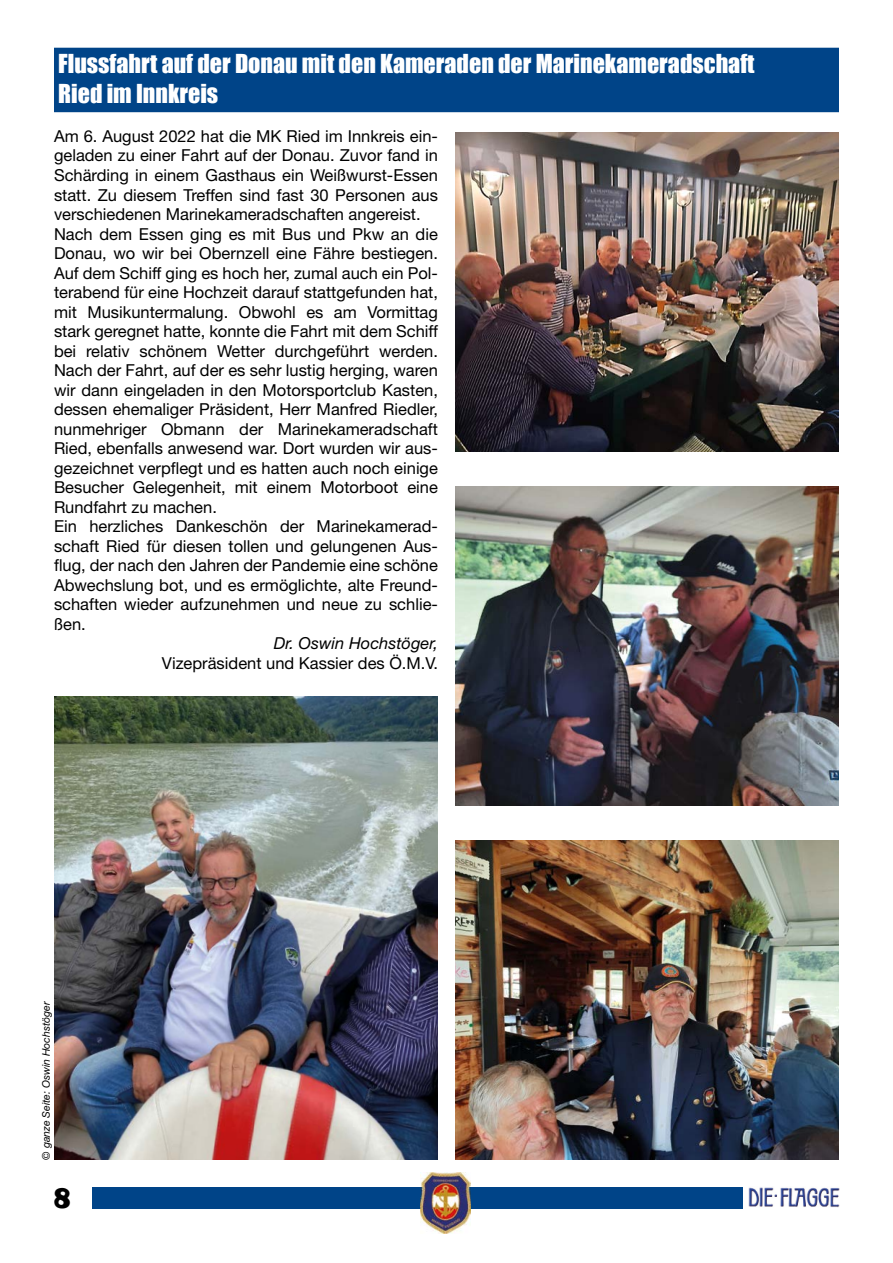
<style>
.page{position:relative;width:893px;height:1263px;background:#fff}
.page>*{position:absolute;margin:0;border:0;box-sizing:border-box;transform-origin:0 0}
.t1{font:700 33px "Berlin Sans FB Demi";color:#000}
.t2{font:24px/30px "Impact";color:#fff}
.t3{font:16.5px/19.5px "Helvetica Neue LT Std";color:#000}
.t4{font:italic 16.5px "Helvetica Neue LT Std";color:#000}
.t5{font:italic 10.5px "Helvetica Neue LT Std";color:#000}
</style>
<div class="page">
<div style="left:92px;top:1187px;width:651px;height:21px;background:#048"></div>
<img style="left:421px;top:1172px;width:49px;height:61px">
<img style="left:749px;top:1187px;width:90px;height:20px">
<div style="left:54px;top:48px;width:785px;height:64px;background:#048"></div>
<img style="left:455px;top:133px;width:384px;height:319px">
<img style="left:455px;top:487px;width:384px;height:319px">
<img style="left:455px;top:841px;width:384px;height:319px">
<img style="left:54px;top:696px;width:384px;height:464px">
<h2 class="t2" style="left:58px;top:48px;width:698px">Flussfahrt auf der Donau mit den Kameraden der Marinekameradschaft<br>Ried im Innkreis</h2>
<p class="t3" style="left:54px;top:126px;width:386px">Am 6. August 2022 hat die MK Ried im Innkreis ein&shy;geladen zu einer Fahrt auf der Donau. Zuvor fand in Schärding in einem Gasthaus ein Weißwurst-Essen statt. Zu diesem Treffen sind fast 30 Personen aus verschiedenen Marinekameradschaften angereist.<br>Nach dem Essen ging es mit Bus und Pkw an die Donau, wo wir bei Obernzell eine Fähre bestiegen.<br>Auf dem Schiff ging es hoch her, zumal auch ein Pol&shy;terabend für eine Hochzeit darauf stattgefunden hat, mit Musikuntermalung. Obwohl es am Vormittag stark geregnet hatte, konnte die Fahrt mit dem Schiff bei relativ schönem Wetter durchgeführt werden.<br>Nach der Fahrt, auf der es sehr lustig herging, waren wir dann eingeladen in den Motorsportclub Kasten, dessen ehemaliger Präsident, Herr Manfred Riedler, nunmehriger Obmann der Marinekameradschaft Ried, ebenfalls anwesend war. Dort wurden wir aus&shy;gezeichnet verpflegt und es hatten auch noch einige Besucher Gelegenheit, mit einem Motorboot eine Rundfahrt zu machen.<br>Ein herzliches Dankeschön der Marinekamerad&shy;schaft Ried für diesen tollen und gelungenen Aus&shy;flug, der nach den Jahren der Pandemie eine schöne Abwechslung bot, und es ermöglichte, alte Freund&shy;schaften wieder aufzunehmen und neue zu schlie&shy;ßen.</p>
<p class="t4" style="left:274px;top:633px;width:166px">Dr. Oswin Hochstöger,</p>
<p class="t3" style="left:162px;top:653px;width:277px">Vizepräsident und Kassier des Ö.M.V.</p>
<p class="t5" style="left:40px;top:1160px;width:160px;rotate:-90deg">© ganze Seite: Oswin Hochstöger</p>
<h1 class="t1" style="left:54px;top:1178px;width:18px">8</h1>
</div>
